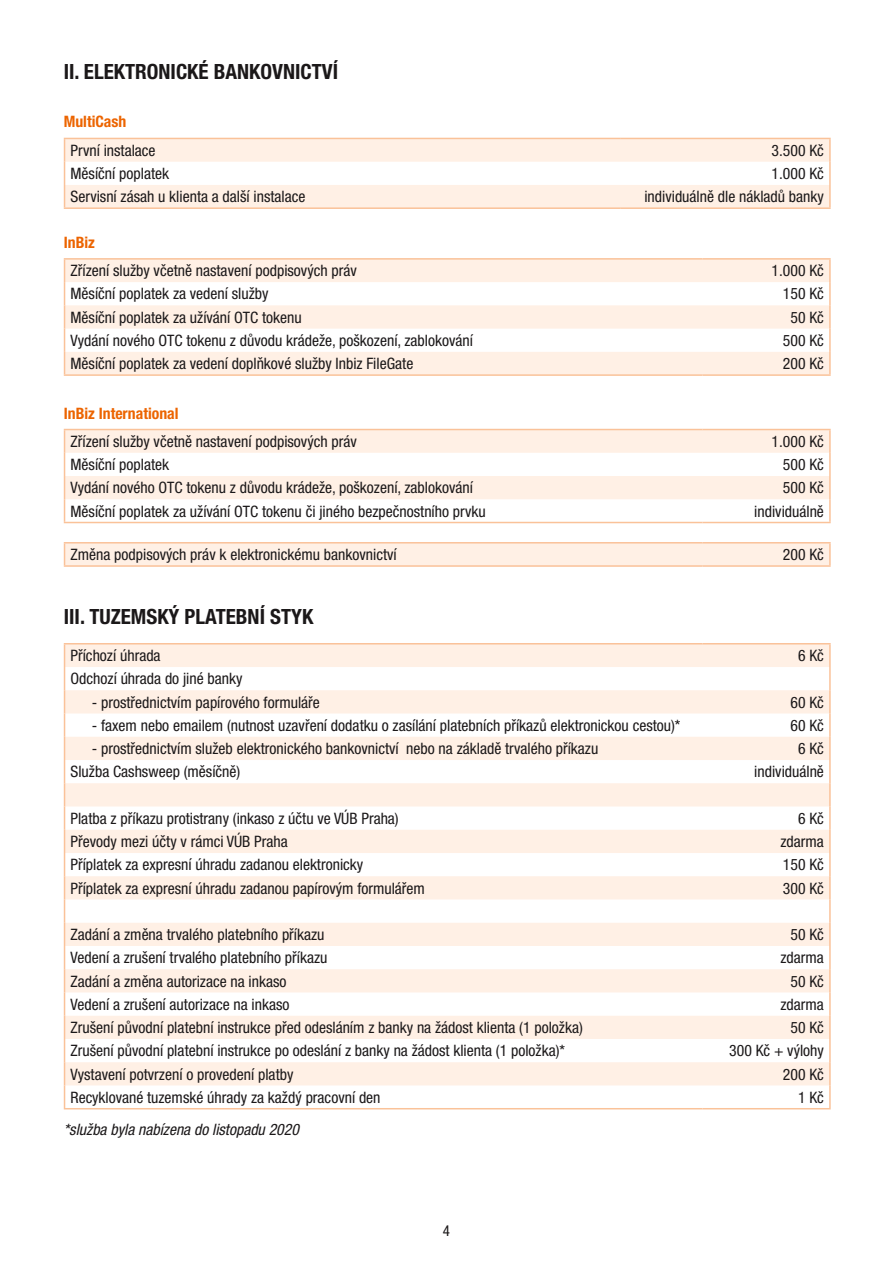
<style>
.page{position:relative;width:893px;height:1263px;background:#fff}
.page>*{position:absolute;margin:0;border:0;box-sizing:border-box;transform-origin:0 0}
.t1{font:700 condensed 21px "Helvetica Neue LT Pro";color:#1b1819}
.t2{font:condensed 15.75px "Helvetica Neue LT Pro";color:#1b1819}
.t3{font:italic condensed 15.75px "Helvetica Neue LT Pro";color:#1b1819}
.t4{font:700 condensed 15.75px "Helvetica Neue LT Pro";color:#ec6400}
.t5{font:condensed 15px "Helvetica Neue LT Pro";color:#1b1819}
</style>
<div class="page">
<svg style="left:65px;top:139px;width:764px;height:68px;fill:#fff0e5"></svg>
<hr style="left:64px;top:138px;width:557px;height:1px;background:#fac299">
<hr style="left:621px;top:138px;width:210px;height:1px;background:#fac299">
<hr style="left:829px;top:139px;width:2px;height:23px;background:#fac299">
<hr style="left:829px;top:162px;width:2px;height:23px;background:#fac299">
<svg style="left:64px;top:139px;width:1px;height:68px"></svg>
<hr style="left:829px;top:185px;width:2px;height:22px;background:#fac299">
<hr style="left:64px;top:207px;width:557px;height:2px;background:#fac299">
<hr style="left:621px;top:207px;width:210px;height:2px;background:#fac299">
<svg style="left:65px;top:260px;width:764px;height:114px;fill:#fff0e5"></svg>
<hr style="left:64px;top:258px;width:638px;height:2px;background:#fac299">
<hr style="left:702px;top:258px;width:129px;height:2px;background:#fac299">
<hr style="left:829px;top:260px;width:2px;height:22px;background:#fac299">
<hr style="left:829px;top:282px;width:2px;height:23px;background:#fac299">
<hr style="left:829px;top:305px;width:2px;height:24px;background:#fac299">
<hr style="left:829px;top:329px;width:2px;height:23px;background:#fac299">
<svg style="left:64px;top:260px;width:1px;height:114px"></svg>
<hr style="left:829px;top:352px;width:2px;height:22px;background:#fac299">
<hr style="left:64px;top:374px;width:638px;height:2px;background:#fac299">
<hr style="left:702px;top:374px;width:129px;height:2px;background:#fac299">
<svg style="left:65px;top:430px;width:764px;height:69px;fill:#fff0e5"></svg>
<hr style="left:64px;top:429px;width:638px;height:1px;background:#fac299">
<hr style="left:702px;top:429px;width:129px;height:1px;background:#fac299">
<hr style="left:829px;top:430px;width:2px;height:23px;background:#fac299">
<hr style="left:829px;top:453px;width:2px;height:23px;background:#fac299">
<hr style="left:829px;top:476px;width:2px;height:23px;background:#fac299">
<svg style="left:64px;top:430px;width:1px;height:92px"></svg>
<hr style="left:829px;top:499px;width:2px;height:23px;background:#fac299">
<hr style="left:64px;top:522px;width:638px;height:1px;background:#fac299">
<hr style="left:702px;top:522px;width:129px;height:1px;background:#fac299">
<hr style="left:64px;top:542px;width:638px;height:1px;background:#fac299">
<div style="left:64px;top:543px;width:765px;height:22px;background:#fff0e5"></div>
<hr style="left:702px;top:542px;width:129px;height:1px;background:#fac299">
<hr style="left:829px;top:543px;width:2px;height:22px;background:#fac299">
<hr style="left:64px;top:565px;width:638px;height:2px;background:#fac299">
<hr style="left:702px;top:565px;width:129px;height:2px;background:#fac299">
<svg style="left:65px;top:644px;width:764px;height:441px;fill:#fff0e5"></svg>
<hr style="left:64px;top:643px;width:638px;height:1px;background:#fac299">
<hr style="left:702px;top:643px;width:129px;height:1px;background:#fac299">
<hr style="left:829px;top:644px;width:2px;height:23px;background:#fac299">
<hr style="left:829px;top:667px;width:2px;height:23px;background:#fac299">
<hr style="left:829px;top:690px;width:2px;height:23px;background:#fac299">
<hr style="left:829px;top:713px;width:2px;height:24px;background:#fac299">
<hr style="left:829px;top:737px;width:2px;height:23px;background:#fac299">
<hr style="left:829px;top:760px;width:2px;height:23px;background:#fac299">
<hr style="left:829px;top:783px;width:2px;height:23px;background:#fac299">
<hr style="left:829px;top:806px;width:2px;height:24px;background:#fac299">
<hr style="left:829px;top:830px;width:2px;height:23px;background:#fac299">
<hr style="left:829px;top:853px;width:2px;height:23px;background:#fac299">
<hr style="left:829px;top:876px;width:2px;height:23px;background:#fac299">
<hr style="left:829px;top:899px;width:2px;height:24px;background:#fac299">
<hr style="left:829px;top:923px;width:2px;height:23px;background:#fac299">
<hr style="left:829px;top:946px;width:2px;height:23px;background:#fac299">
<hr style="left:829px;top:969px;width:2px;height:23px;background:#fac299">
<hr style="left:829px;top:992px;width:2px;height:24px;background:#fac299">
<hr style="left:829px;top:1016px;width:2px;height:23px;background:#fac299">
<hr style="left:829px;top:1039px;width:2px;height:23px;background:#fac299">
<hr style="left:829px;top:1062px;width:2px;height:23px;background:#fac299">
<svg style="left:64px;top:644px;width:1px;height:464px"></svg>
<hr style="left:829px;top:1085px;width:2px;height:23px;background:#fac299">
<hr style="left:64px;top:1108px;width:638px;height:1px;background:#fac299">
<hr style="left:702px;top:1108px;width:129px;height:1px;background:#fac299">
<h1 class="t1" style="left:64px;top:59px;width:276px">II. ELEKTRONICKÉ BANKOVNICTVÍ</h1>
<p class="t4" style="left:64px;top:112px;width:64px">MultiCash</p>
<p class="t2" style="left:71px;top:141px;width:87px">První instalace</p>
<p class="t2" style="left:771px;top:141px;width:54px">3.500 Kč</p>
<p class="t2" style="left:71px;top:164px;width:100px">Měsíční poplatek</p>
<p class="t2" style="left:771px;top:164px;width:54px">1.000 Kč</p>
<p class="t2" style="left:71px;top:187px;width:236px">Servisní zásah u klienta a další instalace</p>
<p class="t2" style="left:644px;top:187px;width:181px">individuálně dle nákladů banky</p>
<p class="t4" style="left:64px;top:233px;width:33px">InBiz</p>
<p class="t2" style="left:71px;top:261px;width:288px">Zřízení služby včetně nastavení podpisových práv</p>
<p class="t2" style="left:771px;top:261px;width:54px">1.000 Kč</p>
<p class="t2" style="left:71px;top:285px;width:200px">Měsíční poplatek za vedení služby</p>
<p class="t2" style="left:783px;top:285px;width:43px">150 Kč</p>
<p class="t2" style="left:71px;top:308px;width:233px">Měsíční poplatek za užívání OTC tokenu</p>
<p class="t2" style="left:790px;top:308px;width:35px">50 Kč</p>
<p class="t2" style="left:71px;top:331px;width:404px">Vydání nového OTC tokenu z důvodu krádeže, poškození, zablokování</p>
<p class="t2" style="left:783px;top:331px;width:43px">500 Kč</p>
<p class="t2" style="left:71px;top:354px;width:344px">Měsíční poplatek za vedení doplňkové služby Inbiz FileGate</p>
<p class="t2" style="left:783px;top:354px;width:43px">200 Kč</p>
<p class="t4" style="left:64px;top:403px;width:116px">InBiz International</p>
<p class="t2" style="left:71px;top:432px;width:288px">Zřízení služby včetně nastavení podpisových práv</p>
<p class="t2" style="left:771px;top:432px;width:54px">1.000 Kč</p>
<p class="t2" style="left:71px;top:455px;width:100px">Měsíční poplatek</p>
<p class="t2" style="left:783px;top:455px;width:43px">500 Kč</p>
<p class="t2" style="left:71px;top:479px;width:404px">Vydání nového OTC tokenu z důvodu krádeže, poškození, zablokování</p>
<p class="t2" style="left:783px;top:479px;width:43px">500 Kč</p>
<p class="t2" style="left:71px;top:502px;width:417px">Měsíční poplatek za užívání OTC tokenu či jiného bezpečnostního prvku</p>
<p class="t2" style="left:754px;top:502px;width:71px">individuálně</p>
<p class="t2" style="left:71px;top:545px;width:328px">Změna podpisových práv k elektronickému bankovnictví</p>
<p class="t2" style="left:783px;top:545px;width:43px">200 Kč</p>
<h1 class="t1" style="left:64px;top:604px;width:251px">III. TUZEMSKÝ PLATEBNÍ STYK</h1>
<p class="t2" style="left:71px;top:646px;width:92px">Příchozí úhrada</p>
<p class="t2" style="left:798px;top:646px;width:27px">6 Kč</p>
<p class="t2" style="left:71px;top:669px;width:173px">Odchozí úhrada do jiné banky</p>
<p class="t2" style="left:92px;top:693px;width:230px">- prostřednictvím papírového formuláře</p>
<p class="t2" style="left:790px;top:693px;width:35px">60 Kč</p>
<p class="t2" style="left:92px;top:716px;width:590px">- faxem nebo emailem (nutnost uzavření dodatku o zasílání platebních příkazů elektronickou cestou)*</p>
<p class="t2" style="left:790px;top:716px;width:35px">60 Kč</p>
<p class="t2" style="left:92px;top:739px;width:508px">- prostřednictvím služeb elektronického bankovnictví nebo na základě trvalého příkazu</p>
<p class="t2" style="left:798px;top:739px;width:27px">6 Kč</p>
<p class="t2" style="left:71px;top:762px;width:171px">Služba Cashsweep (měsíčně)</p>
<p class="t2" style="left:754px;top:762px;width:71px">individuálně</p>
<p class="t2" style="left:71px;top:809px;width:330px">Platba z příkazu protistrany (inkaso z účtu ve VÚB Praha)</p>
<p class="t2" style="left:798px;top:809px;width:27px">6 Kč</p>
<p class="t2" style="left:71px;top:832px;width:219px">Převody mezi účty v rámci VÚB Praha</p>
<p class="t2" style="left:780px;top:832px;width:45px">zdarma</p>
<p class="t2" style="left:71px;top:855px;width:294px">Příplatek za expresní úhradu zadanou elektronicky</p>
<p class="t2" style="left:783px;top:855px;width:43px">150 Kč</p>
<p class="t2" style="left:71px;top:879px;width:356px">Příplatek za expresní úhradu zadanou papírovým formulářem</p>
<p class="t2" style="left:783px;top:879px;width:43px">300 Kč</p>
<p class="t2" style="left:71px;top:925px;width:256px">Zadání a změna trvalého platebního příkazu</p>
<p class="t2" style="left:790px;top:925px;width:35px">50 Kč</p>
<p class="t2" style="left:71px;top:948px;width:258px">Vedení a zrušení trvalého platebního příkazu</p>
<p class="t2" style="left:780px;top:948px;width:45px">zdarma</p>
<p class="t2" style="left:71px;top:972px;width:217px">Zadání a změna autorizace na inkaso</p>
<p class="t2" style="left:790px;top:972px;width:35px">50 Kč</p>
<p class="t2" style="left:71px;top:995px;width:220px">Vedení a zrušení autorizace na inkaso</p>
<p class="t2" style="left:780px;top:995px;width:45px">zdarma</p>
<p class="t2" style="left:71px;top:1018px;width:514px">Zrušení původní platební instrukce před odesláním z banky na žádost klienta (1 položka)</p>
<p class="t2" style="left:790px;top:1018px;width:35px">50 Kč</p>
<p class="t2" style="left:71px;top:1041px;width:496px">Zrušení původní platební instrukce po odeslání z banky na žádost klienta (1 položka)*</p>
<p class="t2" style="left:729px;top:1041px;width:96px">300 Kč + výlohy</p>
<p class="t2" style="left:71px;top:1065px;width:224px">Vystavení potvrzení o provedení platby</p>
<p class="t2" style="left:783px;top:1065px;width:43px">200 Kč</p>
<p class="t2" style="left:71px;top:1088px;width:312px">Recyklované tuzemské úhrady za každý pracovní den</p>
<p class="t2" style="left:798px;top:1088px;width:27px">1 Kč</p>
<p class="t3" style="left:64px;top:1120px;width:237px">*služba byla nabízena do listopadu 2020</p>
<p class="t5" style="left:443px;top:1222px;width:9px">4</p>
</div>
